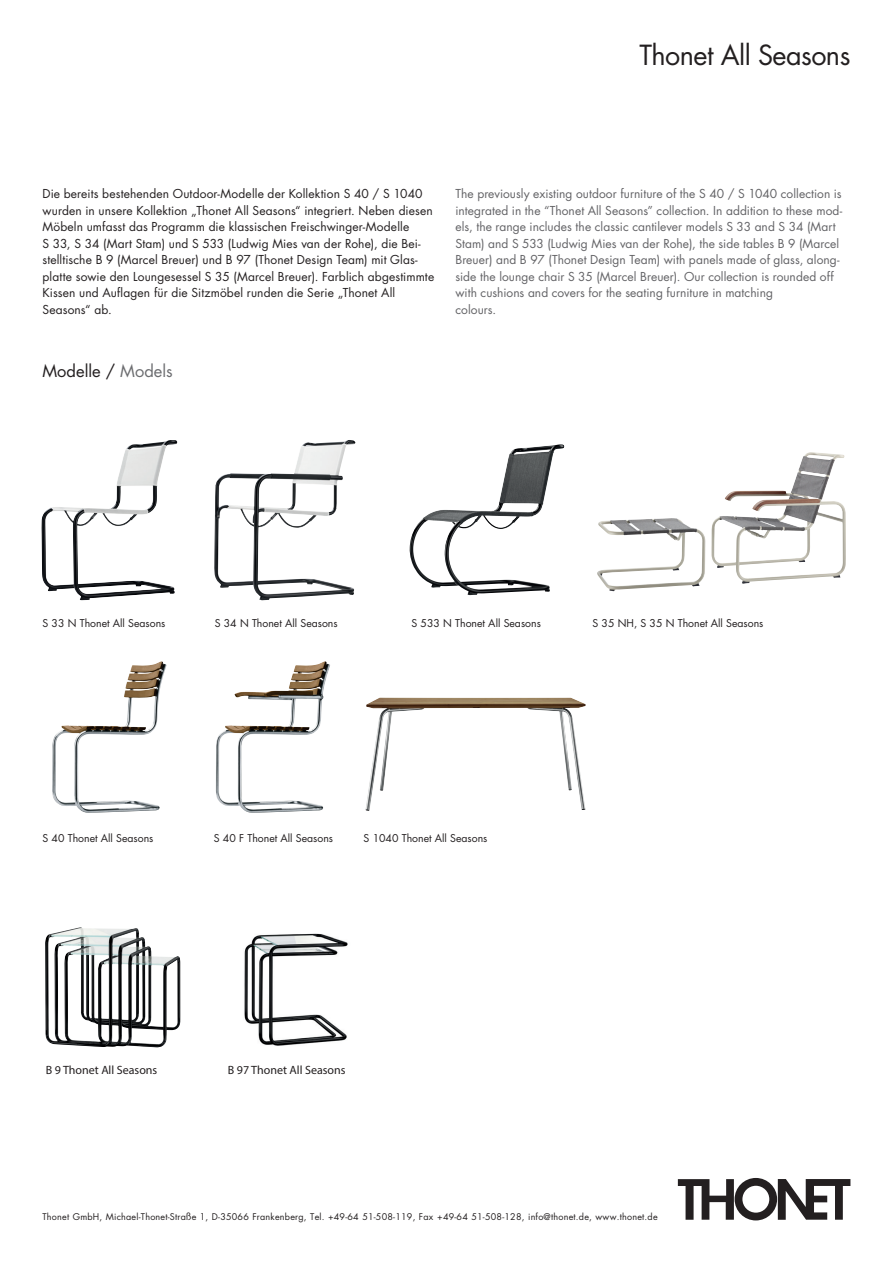
<style>
.page{position:relative;width:893px;height:1263px;background:#fff}
.page>*{position:absolute;margin:0;border:0;box-sizing:border-box;transform-origin:0 0}
.t1{font:27px "Futura Std";letter-spacing:-.02em;color:#231f20}
.t2{font:16.5px "Futura Std";color:#231f20}
.t3{font:12px/16.5px "Futura Std";letter-spacing:.005em;color:#636366}
.t4{font:12px/16.5px "Futura Std";letter-spacing:.01em;color:#231f20}
.t5{font:12px "Myriad Pro";color:#231f20}
.t6{font:10.5px "Futura Std";color:#231f20}
.t7{font:9px "Futura Std";letter-spacing:.025em;color:#231f20}
.s1{color:#6c6d70}
</style>
<div class="page">
<svg style="left:678px;top:1178px;width:172px;height:42px"></svg>
<img style="left:41px;top:440px;width:136px;height:160px">
<img style="left:52px;top:661px;width:109px;height:152px">
<img style="left:45px;top:927px;width:135px;height:120px">
<img style="left:216px;top:661px;width:108px;height:82px">
<img style="left:244px;top:933px;width:104px;height:113px">
<img style="left:366px;top:697px;width:219px;height:114px">
<img style="left:214px;top:440px;width:142px;height:160px">
<img style="left:410px;top:444px;width:148px;height:151px">
<img style="left:711px;top:452px;width:99px;height:132px">
<h1 class="t1" style="left:639px;top:38px;width:213px">Thonet All Seasons</h1>
<p class="t4" style="left:43px;top:186px;width:393px">Die bereits bestehenden Outdoor-Modelle der Kollektion S 40 / S 1040 wurden in unsere Kollektion „Thonet All Seasons“ integriert. Neben diesen Möbeln umfasst das Programm die klassischen Freischwinger-Modelle<br>S 33, S 34 (Mart Stam) und S 533 (Ludwig Mies van der Rohe), die Bei&shy;stelltische B 9 (Marcel Breuer) und B 97 (Thonet Design Team) mit Glas&shy;platte sowie den Loungesessel S 35 (Marcel Breuer). Farblich abgestimmte Kissen und Auflagen für die Sitzmöbel runden die Serie „Thonet All Seasons“ ab.</p>
<p class="t3" style="left:455px;top:186px;width:388px">The previously existing outdoor furniture of the S 40 / S 1040 collection is integrated in the “Thonet All Seasons” collection. In addition to these mod&shy;els, the range includes the classic cantilever models S 33 and S 34 (Mart Stam) and S 533 (Ludwig Mies van der Rohe), the side tables B 9 (Marcel Breuer) and B 97 (Thonet Design Team) with panels made of glass, along&shy;side the lounge chair S 35 (Marcel Breuer). Our collection is rounded off with cushions and covers for the seating furniture in matching<br>colours.</p>
<h2 class="t2" style="left:43px;top:361px;width:132px">Modelle / <span class="s1">Models</span></h2>
<p class="t6" style="left:42px;top:617px;width:124px">S 33 N Thonet All Seasons</p>
<p class="t6" style="left:215px;top:617px;width:124px">S 34 N Thonet All Seasons</p>
<p class="t6" style="left:411px;top:617px;width:131px">S 533 N Thonet All Seasons</p>
<p class="t6" style="left:592px;top:617px;width:172px">S 35 NH, S 35 N Thonet All Seasons</p>
<p class="t6" style="left:42px;top:831px;width:112px">S 40 Thonet All Seasons</p>
<p class="t6" style="left:214px;top:831px;width:121px">S 40 F Thonet All Seasons</p>
<p class="t6" style="left:364px;top:831px;width:125px">S 1040 Thonet All Seasons</p>
<p class="t5" style="left:46px;top:1063px;width:113px">B 9 Thonet All Seasons</p>
<p class="t5" style="left:228px;top:1063px;width:119px">B 97 Thonet All Seasons</p>
<p class="t7" style="left:43px;top:1211px;width:617px">Thonet GmbH, Michael-Thonet-Straße 1, D-35066 Frankenberg, Tel. +49-64 51-508-119, Fax +49-64 51-508-128, info@thonet.de, www.thonet.de</p>
</div>
